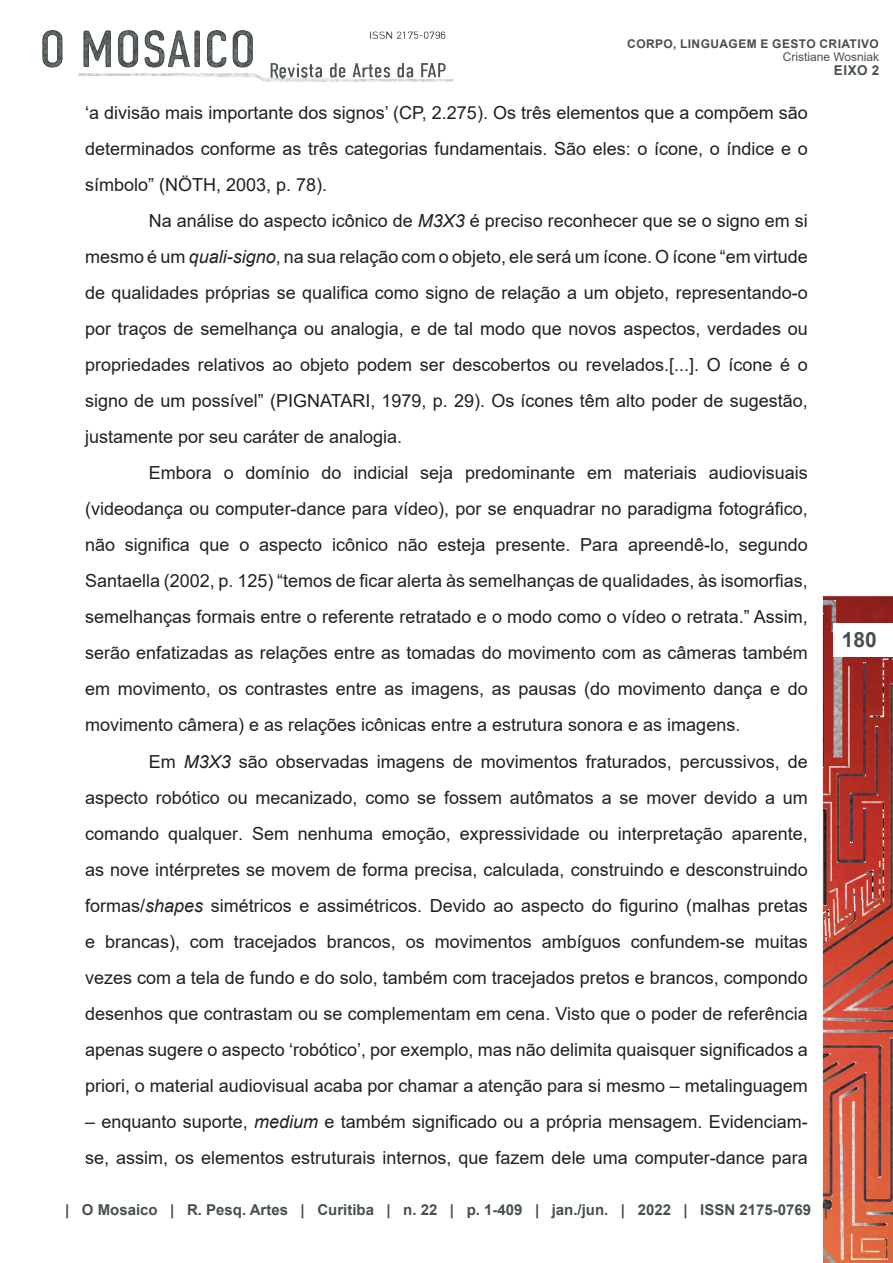
<style>
.page{position:relative;width:893px;height:1263px;background:#fff}
.page>*{position:absolute;margin:0;border:0;box-sizing:border-box;transform-origin:0 0}
.t1{font:700 21px "Arial";color:#464f50}
.Corpo{font:18px/36px "Arial";color:#231f20;text-align:justify}
.t2{font:700 15px "Arial";color:#464f51}
.t3{font:700 13.5px "Arial";color:#474f50}
.t4{font:700 12px "Arial";letter-spacing:.035em;color:#474f50}
.t5{font:12px "Arial";color:#474f50}
.s1{font-style:italic}
</style>
<div class="page">
<img style="left:42px;top:30px;width:851px;height:1233px">
<div style="left:833px;top:623px;width:60px;height:34px;background:#fff"></div>
<p class="t4" style="left:627px;top:35px;width:253px">CORPO, LINGUAGEM E GESTO CRIATIVO</p>
<p class="t5" style="left:783px;top:49px;width:98px">Cristiane Wosniak</p>
<p class="t3" style="left:834px;top:60px;width:47px">Eixo 2</p>
<p class="Corpo" style="left:85px;top:95px;width:724px">‘a divisão mais importante dos signos’ (CP, 2.275). Os três elementos que a compõem são determinados conforme as três categorias fundamentais. São eles: o ícone, o índice e o símbolo” (NÖTH, 2003, p. 78).</p>
<p class="Corpo" style="left:85px;top:203px;width:724px;text-indent:64px">Na análise do aspecto icônico de <span class="s1">M3X3</span> é preciso reconhecer que se o signo em si mesmo é um <span class="s1">quali-signo</span>, na sua relação com o objeto, ele será um ícone. O ícone “em virtude de qualidades próprias se qualifica como signo de relação a um objeto, representando-o por traços de semelhança ou analogia, e de tal modo que novos aspectos, verdades ou propriedades relativos ao objeto podem ser descobertos ou revelados.[...]. O ícone é o signo de um possível” (PIGNATARI, 1979, p. 29). Os ícones têm alto poder de sugestão, justamente por seu caráter de analogia.</p>
<p class="Corpo" style="left:85px;top:455px;width:724px;text-indent:64px">Embora o domínio do indicial seja predominante em materiais audiovisuais (videodança ou computer-dance para vídeo), por se enquadrar no paradigma fotográfico, não significa que o aspecto icônico não esteja presente. Para apreendê-lo, segundo Santaella (2002, p. 125) “temos de ficar alerta às semelhanças de qualidades, às isomorfias, semelhanças formais entre o referente retratado e o modo como o vídeo o retrata.” Assim, serão enfatizadas as relações entre as tomadas do movimento com as câmeras também em movimento, os contrastes entre as imagens, as pausas (do movimento dança e do movimento câmera) e as relações icônicas entre a estrutura sonora e as imagens.</p>
<p class="Corpo" style="left:85px;top:743px;width:724px;text-indent:64px">Em <span class="s1">M3X3</span> são observadas imagens de movimentos fraturados, percussivos, de aspecto robótico ou mecanizado, como se fossem autômatos a se mover devido a um comando qualquer. Sem nenhuma emoção, expressividade ou interpretação aparente, as nove intérpretes se movem de forma precisa, calculada, construindo e desconstruindo formas/<span class="s1">shapes</span> simétricos e assimétricos. Devido ao aspecto do figurino (malhas pretas e brancas), com tracejados brancos, os movimentos ambíguos confundem-se muitas vezes com a tela de fundo e do solo, também com tracejados pretos e brancos, compondo desenhos que contrastam ou se complementam em cena. Visto que o poder de referência apenas sugere o aspecto ‘robótico’, por exemplo, mas não delimita quaisquer significados a priori, o material audiovisual acaba por chamar a atenção para si mesmo – metalinguagem</p>
<p class="Corpo" style="left:85px;top:1103px;width:724px">– enquanto suporte, <span class="s1">medium</span> e também significado ou a própria mensagem. Evidenciam&shy;se, assim, os elementos estruturais internos, que fazem dele uma computer-dance para</p>
<p class="t2" style="left:65px;top:1199px;width:764px">| O Mosaico | R. Pesq. Artes | Curitiba | n. 22 | p. 1-409 | jan./jun. | 2022 | ISSN 2175-0769 |</p>
<p class="t1" style="left:842px;top:625px;width:37px">180</p>
</div>
